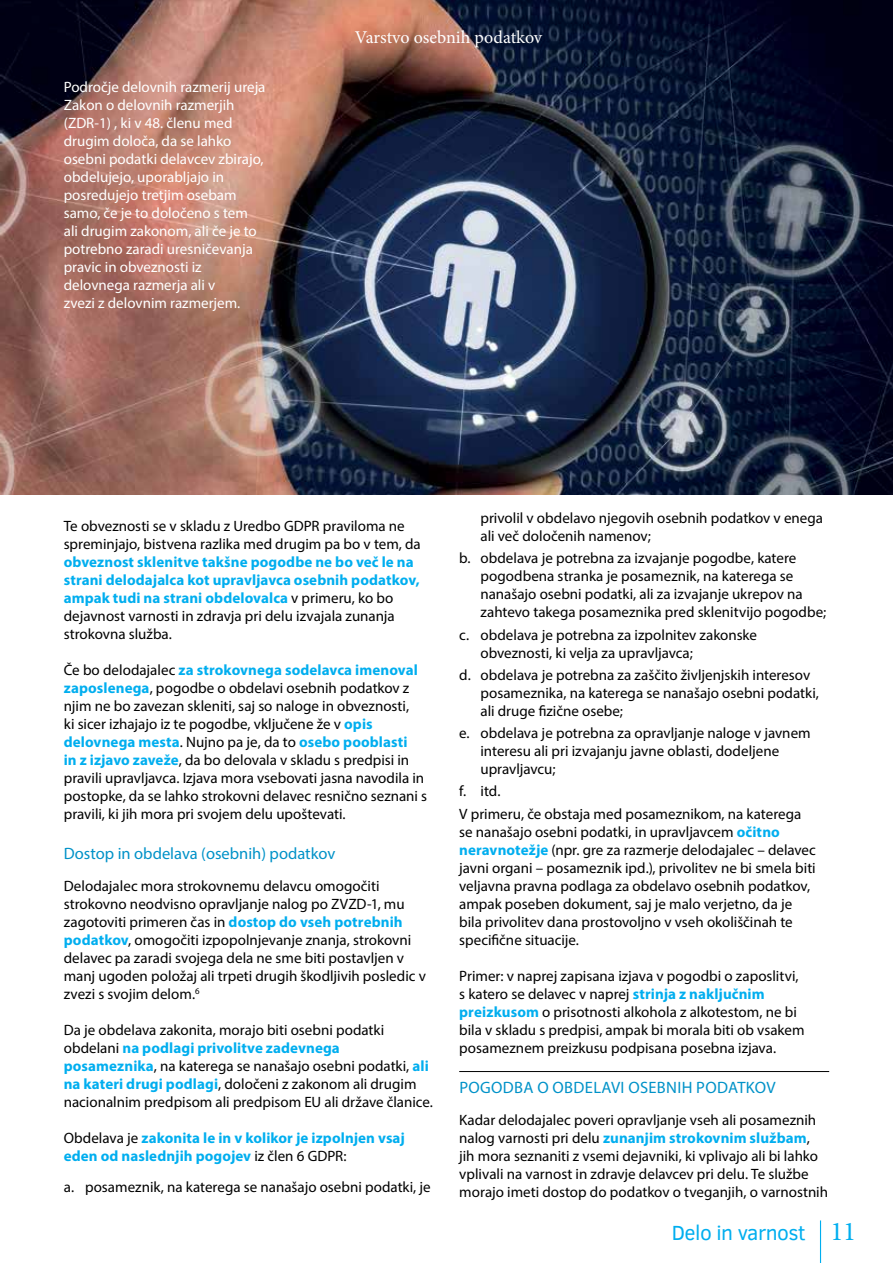
<style>
.page{position:relative;width:893px;height:1263px;background:#fff}
.page>*{position:absolute;margin:0;border:0;box-sizing:border-box;transform-origin:0 0}
.t1{font:21px "Clear Sans";letter-spacing:-.025em;color:#00aeef}
.t2{font:18px "Minion Pro";letter-spacing:-.005em;color:#fff}
.t3{font:16.5px "Myriad Pro";color:#0092c8}
.t4{font:15px/18px "Myriad Pro";color:#000}
.t5{font:15px/18px "Myriad Pro";color:#fff}
.t6{font:700 15px/18px "Myriad Pro";letter-spacing:.005em;color:#00aeef}
.s1{font-weight:400;color:#000}
.s2{font-weight:700;color:#00aeef}
.s3{font-family:"Minion Pro";font-size:27px}
</style>
<div class="page">
<hr style="left:820px;top:1220px;width:1px;height:43px;background:#00aeef">
<img style="left:0;top:0;width:893px;height:495px">
<hr style="left:459px;top:1071px;width:370px;height:1px;background:#000">
<p class="t5" style="left:64px;top:78px;width:203px">Področje delovnih razmerij ureja<br>Zakon o delovnih razmerjih (ZDR-1) , ki v 48. členu med drugim določa, da se lahko osebni podatki delavcev zbirajo, obdelujejo, uporabljajo in posredujejo tretjim osebam samo, če je to določeno s tem ali drugim zakonom, ali če je to potrebno zaradi uresničevanja pravic in obveznosti iz delovnega razmerja ali v<br>zvezi z delovnim razmerjem.</p>
<p class="t2" style="left:355px;top:25px;width:189px">Varstvo osebnih podatkov</p>
<p class="t4" style="left:64px;top:517px;width:359px">Te obveznosti se v skladu z Uredbo GDPR praviloma ne spreminjajo, bistvena razlika med drugim pa bo v tem, da</p>
<p class="t6" style="left:64px;top:552px;width:357px">obveznost sklenitve takšne pogodbe ne bo več le na strani delodajalca kot upravljavca osebnih podatkov, ampak tudi na strani obdelovalca <span class="s1">v primeru, ko bo dejavnost varnosti in zdravja pri delu izvajala zunanja strokovna služba.</span></p>
<p class="t4" style="left:64px;top:661px;width:365px">Če bo delodajalec <span class="s2">za strokovnega sodelavca imenoval zaposlenega</span>, pogodbe o obdelavi osebnih podatkov z njim ne bo zavezan skleniti, saj so naloge in obveznosti,<br>ki sicer izhajajo iz te pogodbe, vključene že v <span class="s2">opis delovnega mesta</span>. Nujno pa je, da to <span class="s2">osebo pooblasti<br>in z izjavo zaveže</span>, da bo delovala v skladu s predpisi in pravili upravljavca. Izjava mora vsebovati jasna navodila in postopke, da se lahko strokovni delavec resnično seznani s pravili, ki jih mora pri svojem delu upoštevati.</p>
<p class="t3" style="left:64px;top:844px;width:273px">Dostop in obdelava (osebnih) podatkov</p>
<p class="t4" style="left:64px;top:877px;width:364px">Delodajalec mora strokovnemu delavcu omogočiti strokovno neodvisno opravljanje nalog po ZVZD-1, mu zagotoviti primeren čas in <span class="s2">dostop do vseh potrebnih podatkov</span>, omogočiti izpopolnjevanje znanja, strokovni delavec pa zaradi svojega dela ne sme biti postavljen v manj ugoden položaj ali trpeti drugih škodljivih posledic v zvezi s svojim delom.<sup>6</sup></p>
<p class="t4" style="left:64px;top:1021px;width:371px">Da je obdelava zakonita, morajo biti osebni podatki obdelani <span class="s2">na podlagi privolitve zadevnega posameznika</span>, na katerega se nanašajo osebni podatki, <span class="s2">ali na kateri drugi podlagi</span>, določeni z zakonom ali drugim nacionalnim predpisom ali predpisom EU ali države članice.</p>
<p class="t6" style="left:64px;top:1128px;width:343px"><span class="s1">Obdelava je</span> zakonita le in v kolikor je izpolnjen vsaj eden od naslednjih pogojev <span class="s1">iz člen 6 GDPR:</span></p>
<p class="t4" style="left:64px;top:1177px;width:368px">a. posameznik, na katerega se nanašajo osebni podatki, je</p>
<p class="t4" style="left:480px;top:509px;width:344px">privolil v obdelavo njegovih osebnih podatkov v enega ali več določenih namenov;</p>
<p class="t4" style="left:480px;top:549px;width:347px;text-indent:-21px">b. obdelava je potrebna za izvajanje pogodbe, katere pogodbena stranka je posameznik, na katerega se nanašajo osebni podatki, ali za izvajanje ukrepov na zahtevo takega posameznika pred sklenitvijo pogodbe;</p>
<p class="t4" style="left:480px;top:625px;width:278px;text-indent:-21px">c. obdelava je potrebna za izpolnitev zakonske obveznosti, ki velja za upravljavca;</p>
<p class="t4" style="left:480px;top:666px;width:340px;text-indent:-21px">d. obdelava je potrebna za zaščito življenjskih interesov posameznika, na katerega se nanašajo osebni podatki, ali druge fizične osebe;</p>
<p class="t4" style="left:480px;top:724px;width:332px;text-indent:-21px">e. obdelava je potrebna za opravljanje naloge v javnem interesu ali pri izvajanju javne oblasti, dodeljene upravljavcu;</p>
<p class="t4" style="left:459px;top:780px;width:344px;line-height:22.5px">f. itd.<br>V primeru, če obstaja med posameznikom, na katerega</p>
<p class="t4" style="left:459px;top:822px;width:358px">se nanašajo osebni podatki, in upravljavcem <span class="s2">očitno neravnotežje</span> (npr. gre za razmerje delodajalec – delavec javni organi – posameznik ipd.), privolitev ne bi smela biti veljavna pravna podlaga za obdelavo osebnih podatkov, ampak poseben dokument, saj je malo verjetno, da je bila privolitev dana prostovoljno v vseh okoliščinah te specifične situacije.</p>
<p class="t4" style="left:459px;top:966px;width:347px">Primer: v naprej zapisana izjava v pogodbi o zaposlitvi, s katero se delavec v naprej <span class="s2">strinja z naključnim preizkusom</span> o prisotnosti alkohola z alkotestom, ne bi bila v skladu s predpisi, ampak bi morala biti ob vsakem posameznem preizkusu podpisana posebna izjava.</p>
<p class="t3" style="left:459px;top:1078px;width:21px">Pogodba</p>
<p class="t3" style="left:537px;top:1078px;width:25px">o obdelavi</p>
<p class="t3" style="left:628px;top:1078px;width:10px">osebnih</p>
<p class="t3" style="left:696px;top:1078px;width:11px">podatkov</p>
<p class="t4" style="left:459px;top:1111px;width:370px">Kadar delodajalec poveri opravljanje vseh ali posameznih nalog varnosti pri delu <span class="s2">zunanjim strokovnim službam</span>, jih mora seznaniti z vsemi dejavniki, ki vplivajo ali bi lahko vplivali na varnost in zdravje delavcev pri delu. Te službe morajo imeti dostop do podatkov o tveganjih, o varnostnih</p>
<h1 class="t1" style="left:672px;top:1219px;width:186px">Delo in varnost <span class="s3">11</span></h1>
</div>
